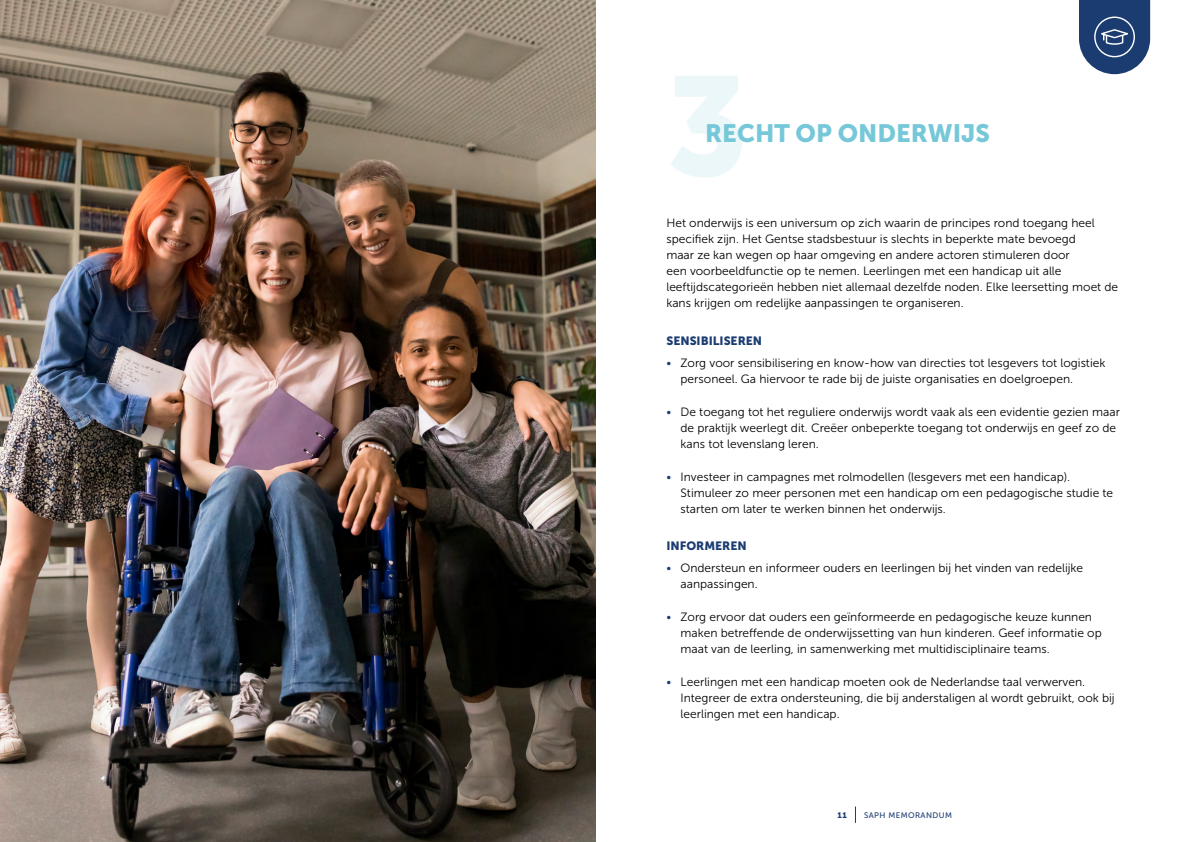
<style>
.page{position:relative;width:1191px;height:842px;background:#fff}
.page>*{position:absolute;margin:0;border:0;box-sizing:border-box;transform-origin:0 0}
.t1{font:25px "Museo Sans 900";color:#76c8d9}
.Opsomming{font:12px/16px "Museo Sans 300";color:#000}
.Body{font:12px/16px "Museo Sans 300";color:#000}
.t2{font:12px "Museo Sans 900";color:#1b3c71}
.t3{font:8px "Museo Sans 500";letter-spacing:.05em;color:#1b3c71}
.t4{font:8px "Museo Sans 900";color:#1b3c71}
.s1{color:#1b3c71}
</style>
<div class="page">
<svg style="left:855px;top:806px;width:1px;height:17px"></svg>
<svg style="left:671px;top:76px;width:71px;height:102px"></svg>
<img style="left:0;top:0;width:595px;height:842px">
<svg style="left:1079px;top:0;width:71px;height:74px;background:#3f5a87"></svg>
<h2 class="t1" style="left:705px;top:119px;width:286px">RECHT OP ONDERWIJS</h2>
<p class="Body" style="left:666px;top:215px;width:453px">Het onderwijs is een universum op zich waarin de principes rond toegang heel specifiek zijn. Het Gentse stadsbestuur is slechts in beperkte mate bevoegd<br>maar ze kan wegen op haar omgeving en andere actoren stimuleren door<br>een voorbeeldfunctie op te nemen. Leerlingen met een handicap uit alle leeftijdscategorieën hebben niet allemaal dezelfde noden. Elke leersetting moet de kans krijgen om redelijke aanpassingen te organiseren.</p>
<h3 class="t2" style="left:666px;top:334px;width:97px">SENSIBILISEREN</h3>
<p class="Opsomming" style="left:680px;top:355px;width:426px;text-indent:-14px"><span class="s1">•</span> Zorg voor sensibilisering en know-how van directies tot lesgevers tot logistiek personeel. Ga hiervoor te rade bij de juiste organisaties en doelgroepen.</p>
<p class="Opsomming" style="left:680px;top:404px;width:441px;text-indent:-14px"><span class="s1">•</span> De toegang tot het reguliere onderwijs wordt vaak als een evidentie gezien maar de praktijk weerlegt dit. Creëer onbeperkte toegang tot onderwijs en geef zo de kans tot levenslang leren.</p>
<p class="Opsomming" style="left:680px;top:469px;width:434px;text-indent:-14px"><span class="s1">•</span> Investeer in campagnes met rolmodellen (lesgevers met een handicap).<br>Stimuleer zo meer personen met een handicap om een pedagogische studie te starten om later te werken binnen het onderwijs.</p>
<h3 class="t2" style="left:666px;top:539px;width:82px">INFORMEREN</h3>
<p class="Opsomming" style="left:680px;top:560px;width:404px;text-indent:-14px"><span class="s1">•</span> Ondersteun en informeer ouders en leerlingen bij het vinden van redelijke aanpassingen.</p>
<p class="Opsomming" style="left:680px;top:609px;width:423px;text-indent:-14px"><span class="s1">•</span> Zorg ervoor dat ouders een geïnformeerde en pedagogische keuze kunnen maken betreffende de onderwijssetting van hun kinderen. Geef informatie op maat van de leerling, in samenwerking met multidisciplinaire teams.</p>
<p class="Opsomming" style="left:680px;top:674px;width:436px;text-indent:-14px"><span class="s1">•</span> Leerlingen met een handicap moeten ook de Nederlandse taal verwerven.<br>Integreer de extra ondersteuning, die bij anderstaligen al wordt gebruikt, ook bij leerlingen met een handicap.</p>
<p class="t4" style="left:837px;top:810px;width:11px">11</p>
<p class="t3" style="left:864px;top:810px;width:89px">SAPH MEMORANDUM</p>
</div>
